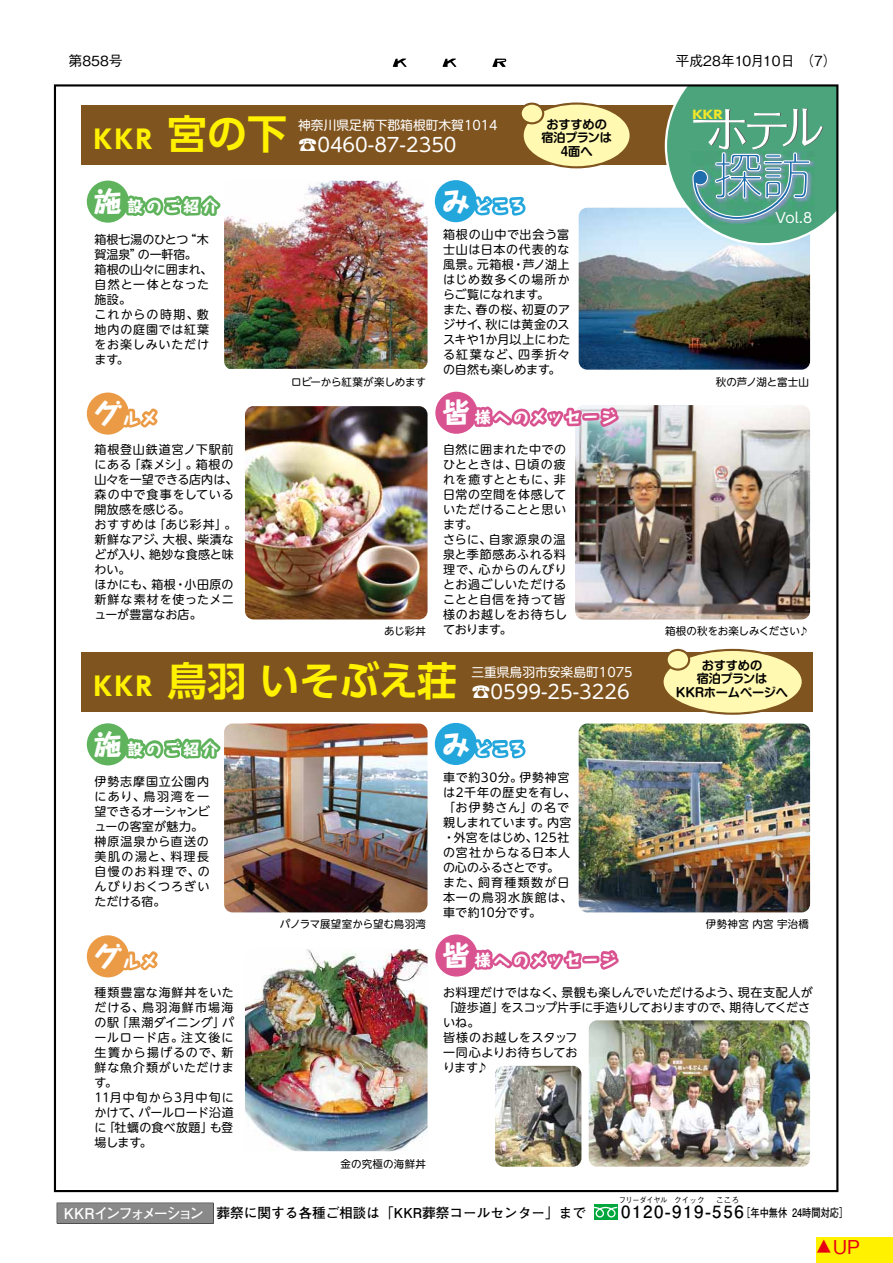
<style>
.page{position:relative;width:893px;height:1263px;background:#fff}
.page>*{position:absolute;margin:0;border:0;box-sizing:border-box;transform-origin:0 0}
.t1{font:39.75px "UD Shin Go Pro De Bold 90 pv RKSJ H";color:#fff100}
.t2{font:28.05px "Taka Hand Std Heavy 90 pv RKSJ H";color:#fff}
.t3{font:25.5px "UD Shin Go Pro Bold 90 pv RKSJ H";letter-spacing:.1em;color:#fff100}
.t4{font:19.2px "UD Shin M Go Pro Regular 90 pv RKSJ H";color:#fff}
.t5{font:19.2px "Gothic BBB Pro Medium 90 pv RKSJ H";color:#e60012}
.t6{font:15.75px "Taka Hand Std Heavy 90 pv RKSJ H";letter-spacing:.15em;color:#fff}
.t7{font:13.95px "Gothic BBB Pro Medium 90 pv RKSJ H";color:#000}
.t8{font:13.8px "UD Shin Go Pro Regular 90 pv RKSJ H";color:#fff}
.t9{font:13.65px "Futo Go B101 Pro Bold 90 pv RKSJ H";color:#000}
.t10{font:12.75px "UD Shin M Go Pro Regular 90 pv RKSJ H";color:#fff}
.t11{font:12.15px/13.5px "Shin M Go Pro De Bold 90 pv RKSJ H";letter-spacing:-.01em;color:#000;text-align:center}
.t12{font:12px/15px "UD Shin M Go Pro Regular 90 pv RKSJ H";letter-spacing:.04em;color:#000}
.t13{font:12px/15px "UD Shin M Go Pro Regular 90 pv RKSJ H";letter-spacing:.06em;color:#000}
.t14{font:12px/15px "UD Shin M Go Pro Regular 90 pv RKSJ H";letter-spacing:.01em;color:#000}
.t15{font:12px/15px "UD Shin M Go Pro Regular 90 pv RKSJ H";letter-spacing:.065em;color:#000}
.t16{font:11.55px "Futo Go B101 Pro Bold 90 pv RKSJ H";color:#000;scale:.8 1}
.t17{font:11.55px "UD Shin Go Pro Bold 90 pv RKSJ H";color:#f5e829;scale:1.25 1}
.t18{font:10.5px "UD Shin M Go Pro Regular 90 pv RKSJ H";letter-spacing:.005em;color:#000}
.t19{font:10.5px "UD Shin M Go Pro Regular 90 pv RKSJ H";letter-spacing:-.015em;color:#000}
.t20{font:10.5px "UD Shin M Go Pro Regular 90 pv RKSJ H";letter-spacing:.025em;color:#000}
.t21{font:8.1px "Gothic BBB Pro Medium 90 pv RKSJ H";letter-spacing:-.045em;color:#000;scale:.9 1}
.t22{font:8.1px "Gothic BBB Pro Medium 90 pv RKSJ H";letter-spacing:-.045em;color:#000}
.s1{font-size:28.05px}
.s2{font-size:14.85px;color:#fff}
.s3{font-size:16.8px}
.s4{font-size:21.3px}
</style>
<div class="page">
<img style="left:54px;top:84px;width:784px;height:1108px">
<img style="left:579px;top:723px;width:231px;height:189px;border-radius:9px">
<img style="left:589px;top:1020px;width:221px;height:147px;border-radius:9px">
<div style="left:435px;top:723px;width:42px;height:42px;background:#23a6dc;border-radius:50%"></div>
<svg style="left:470px;top:730px;width:55px;height:29px"></svg>
<div style="left:87px;top:723px;width:42px;height:42px;background:#5fb35c;border-radius:50%"></div>
<svg style="left:92px;top:727px;width:129px;height:33px"></svg>
<div style="left:435px;top:934px;width:42px;height:42px;background:#d95391;border-radius:50%"></div>
<svg style="left:440px;top:939px;width:179px;height:31px"></svg>
<img style="left:224px;top:723px;width:204px;height:189px;border-radius:9px">
<img style="left:245px;top:949px;width:183px;height:202px">
<div style="left:87px;top:935px;width:42px;height:42px;background:#eb9b46;border-radius:50%"></div>
<svg style="left:92px;top:940px;width:66px;height:32px"></svg>
<div style="left:57px;top:1203px;width:156px;height:20px;background:#898989"></div>
<svg style="left:594px;top:1204px;width:23px;height:15px"></svg>
<svg style="left:594px;top:1207px;width:23px;height:10px"></svg>
<svg style="left:520px;top:102px;width:112px;height:66px;background:#e2d495"></svg>
<svg style="left:661px;top:649px;width:143px;height:66px;background:#e3d596"></svg>
<img style="left:495px;top:1066px;width:86px;height:101px;border-radius:9px">
<svg style="left:393px;top:59px;width:14px;height:8px"></svg>
<svg style="left:442px;top:59px;width:14px;height:8px"></svg>
<svg style="left:492px;top:59px;width:14px;height:8px"></svg>
<div style="left:816px;top:1237px;width:77px;height:26px;background:#fff100"></div>
<p class="t7" style="left:69px;top:56px;width:56px">第858号</p>
<p class="t7" style="left:675px;top:55px;width:163px">平成28年10月10日　（7）</p>
<h3 class="t3" style="left:94px;top:129px;width:59px">KKR</h3>
<h1 class="t1" style="left:167px;top:119px;width:121px">宮の下</h1>
<p class="t10" style="left:298px;top:120px;width:201px">神奈川県足柄下郡箱根町木賀1014</p>
<h3 class="t4" style="left:298px;top:138px;width:160px">☎0460-87-2350</h3>
<h3 class="t6" style="left:94px;top:200px;width:126px"><span class="s1">施</span>設のご紹介</h3>
<h3 class="t6" style="left:474px;top:200px;width:53px">どころ</h3>
<h2 class="t2" style="left:442px;top:191px;width:30px">み</h2>
<p class="t11" style="left:541px;top:119px;width:72px">おすすめの宿泊プランは<br>４面へ</p>
<p class="t17" style="left:692px;top:110px;width:25px">KKR</p>
<p class="t8" style="left:776px;top:212px;width:38px">Vol.8</p>
<p class="t12" style="left:95px;top:233px;width:120px">箱根七湯のひとつ“木賀温泉”の一軒宿。<br>箱根の山々に囲まれ、自然と一体となった施設。<br>これからの時期、敷地内の庭園では紅葉をお楽しみいただけます。</p>
<p class="t12" style="left:443px;top:228px;width:129px">箱根の山中で出会う富士山は日本の代表的な風景。元箱根・芦ノ湖上はじめ数多くの場所からご覧になれます。<br>また、春の桜、初夏のアジサイ、秋には黄金のススキや1か月以上にわたる紅葉など、四季折々の自然も楽しめます。</p>
<p class="t19" style="left:291px;top:378px;width:136px">ロビーから紅葉が楽しめます</p>
<p class="t18" style="left:716px;top:378px;width:95px">秋の芦ノ湖と富士山</p>
<h3 class="t6" style="left:94px;top:412px;width:65px"><span class="s1">グ</span>ルメ</h3>
<h3 class="t6" style="left:442px;top:411px;width:176px"><span class="s1">皆</span>様へのメッセージ</h3>
<p class="t12" style="left:95px;top:444px;width:144px">箱根登山鉄道宮ノ下駅前にある「森メシ」。箱根の山々を一望できる店内は、森の中で食事をしている開放感を感じる。<br>おすすめは「あじ彩丼」。新鮮なアジ、大根、柴漬などが入り、絶妙な食感と味わい。<br>ほかにも、箱根・小田原の新鮮な素材を使ったメニューが豊富なお店。</p>
<p class="t12" style="left:443px;top:444px;width:126px">自然に囲まれた中でのひとときは、日頃の疲れを癒すとともに、非日常の空間を体感していただけることと思います。<br>さらに、自家源泉の温泉と季節感あふれる料理で、心からのんびりとお過ごしいただけることと自信を持って皆様のお越しをお待ちしております。</p>
<p class="t18" style="left:384px;top:627px;width:44px">あじ彩丼</p>
<p class="t18" style="left:665px;top:627px;width:146px">箱根の秋をお楽しみください♪</p>
<h3 class="t3" style="left:94px;top:676px;width:59px">KKR</h3>
<h3 class="t4" style="left:167px;top:685px;width:464px"><sup>鳥羽</sup> <sup>いそぶえ荘</sup> ☎0599-25-3226</h3>
<p class="t10" style="left:471px;top:667px;width:163px">三重県鳥羽市安楽島町1075</p>
<h3 class="t6" style="left:94px;top:743px;width:126px"><span class="s1">施</span>設のご紹介</h3>
<h3 class="t6" style="left:442px;top:743px;width:85px"><span class="s1">み</span>どころ</h3>
<p class="t11" style="left:676px;top:660px;width:114px">おすすめの<br>宿泊プランは<br>KKRホームページへ</p>
<p class="t15" style="left:95px;top:776px;width:117px">伊勢志摩国立公園内にあり、鳥羽湾を一望できるオーシャンビューの客室が魅力。榊原温泉から直送の美肌の湯と、料理長自慢のお料理で、のんびりおくつろぎいただける宿。</p>
<p class="t12" style="left:443px;top:771px;width:134px">車で約30分。伊勢神宮は2千年の歴史を有し、「お伊勢さん」の名で親しまれています。内宮・外宮をはじめ、125社の宮社からなる日本人の心のふるさとです。<br>また、飼育種類数が日本一の鳥羽水族館は、車で約10分です。</p>
<p class="t18" style="left:280px;top:920px;width:148px">パノラマ展望室から望む鳥羽湾</p>
<p class="t20" style="left:706px;top:920px;width:105px">伊勢神宮 内宮 宇治橋</p>
<h3 class="t6" style="left:94px;top:955px;width:65px"><span class="s1">グ</span>ルメ</h3>
<h3 class="t6" style="left:442px;top:954px;width:176px"><span class="s1">皆</span>様へのメッセージ</h3>
<p class="t13" style="left:95px;top:986px;width:141px">種類豊富な海鮮丼をいただける、鳥羽海鮮市場海の駅「黒潮ダイニング」パールロード店。注文後に生簀から揚げるので、新鮮な魚介類がいただけます。<br>11月中旬から3月中旬にかけて、パールロード沿道に「牡蠣の食べ放題」も登場します。</p>
<p class="t14" style="left:443px;top:986px;width:371px">お料理だけではなく、景観も楽しんでいただけるよう、現在支配人が「遊歩道」をスコップ片手に手造りしておりますので、期待してくださいね。<br>皆様のお越しをスタッフ<br>一同心よりお待ちしてお<br>ります♪</p>
<p class="t18" style="left:341px;top:1160px;width:87px">金の究極の海鮮丼</p>
<p class="t21" style="left:619px;top:1196px;width:97px">フリーダイヤル クイック</p>
<p class="t22" style="left:716px;top:1196px;width:25px">こころ</p>
<p class="t9" style="left:64px;top:1207px;width:537px"><span class="s2">KKRインフォメーション</span> 葬祭に関する各種ご相談は「KKR葬祭コールセンター」まで　</p>
<p class="t16" style="left:621px;top:1209px;width:286px"><span class="s3">0120-919-556</span>［年中無休　24時間対応］</p>
<h3 class="t5" style="left:816px;top:1240px;width:45px"><span class="s4">▲</span>UP</h3>
</div>
